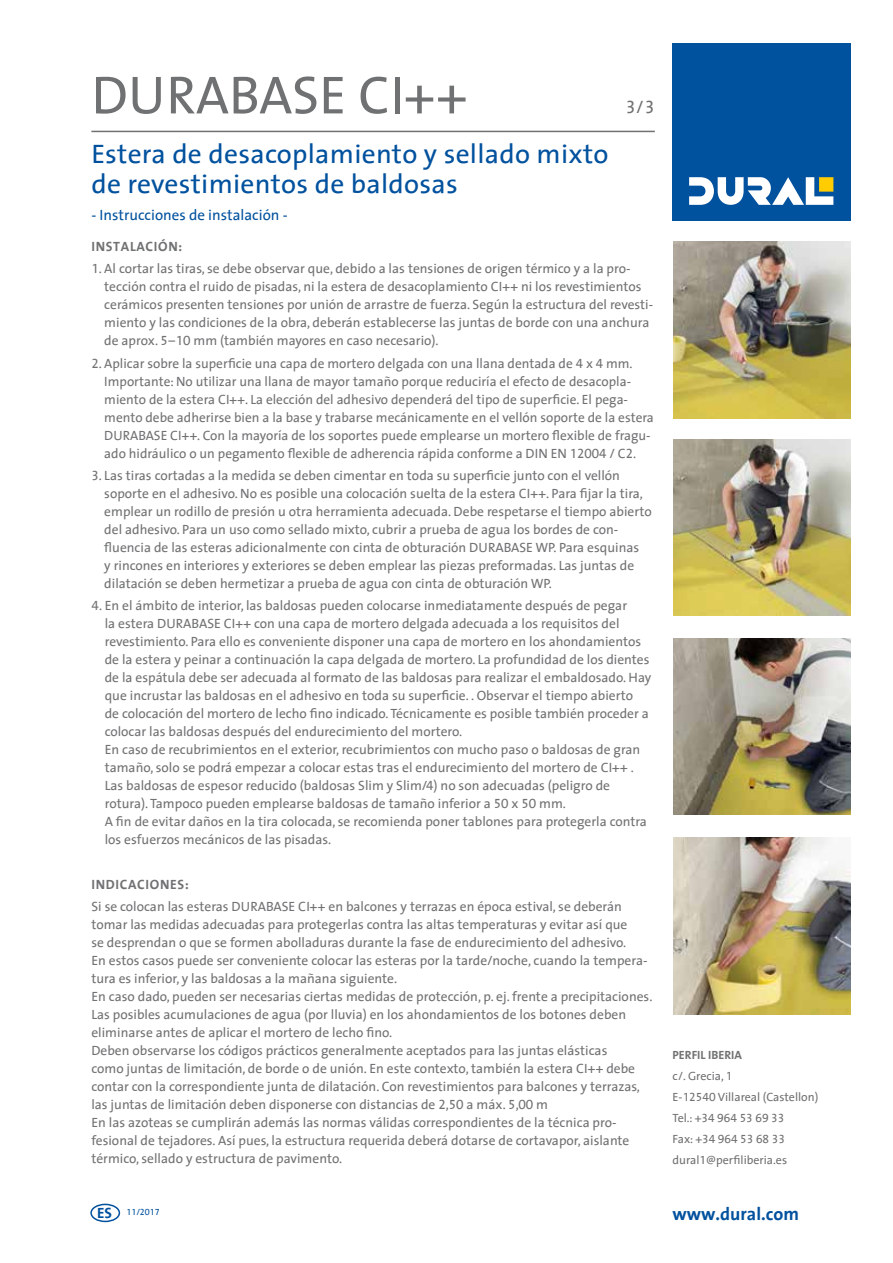
<style>
.page{position:relative;width:893px;height:1263px;background:#fff}
.page>*{position:absolute;margin:0;border:0;box-sizing:border-box;transform-origin:0 0}
.t1{font:54px "Dural The Sans";color:#707172}
.t2{font:27px/30px "Dural The Sans";letter-spacing:.01em;color:#00519e}
.t3{font:700 18px "Dural The Sans";color:#00519e}
.t4{font:18px "Dural The Sans";color:#707172}
.t5{font:15px "Dural The Sans";color:#00519e}
.t6{font:13.5px/18px "Dural The Sans";color:#707172}
.t7{font:700 13.5px "Dural The Sans";letter-spacing:.05em;color:#707172}
.t8{font:12px/21px "Dural The Sans";color:#707172}
.t9{font:700 12px "Dural The Sans";color:#707172}
.t10{font:9px "Dural The Sans";color:#00519e}
.s1{font-weight:700;font-size:15px}
</style>
<div class="page">
<div style="left:672px;top:44px;width:178px;height:177px;background:#00519e"></div>
<svg style="left:689px;top:177px;width:144px;height:28px"></svg>
<div style="left:90px;top:1204px;width:30px;height:18px;border:2px solid #00519e;border-radius:50%"></div>
<hr style="left:91px;top:131px;width:564px;height:1px;background:#707172">
<img style="left:674px;top:439px;width:177px;height:177px">
<img style="left:674px;top:837px;width:177px;height:177px">
<img style="left:674px;top:638px;width:176px;height:177px">
<img style="left:673px;top:241px;width:177px;height:177px">
<h1 class="t1" style="left:91px;top:50px;width:377px">DURABASE CI++</h1>
<h2 class="t2" style="left:91px;top:138px;width:519px">Estera de desacoplamiento y sellado mixto de revestimientos de baldosas</h2>
<p class="t5" style="left:91px;top:202px;width:198px">- Instrucciones de instalación -</p>
<h3 class="t4" style="left:626px;top:92px;width:30px">3/3</h3>
<p class="t7" style="left:91px;top:235px;width:92px">INSTALACIÓN:</p>
<p class="t6" style="left:104px;top:259px;width:550px;text-indent:-13px">1. Al cortar las tiras, se debe observar que, debido a las tensiones de origen térmico y a la pro&shy;tección contra el ruido de pisadas, ni la estera de desacoplamiento CI++ ni los revestimientos cerámicos presenten tensiones por unión de arrastre de fuerza. Según la estructura del revesti&shy;miento y las condiciones de la obra, deberán establecerse las juntas de borde con una anchura de aprox. 5–10 mm (también mayores en caso necesario).</p>
<p class="t6" style="left:104px;top:354px;width:551px;text-indent:-13px">2. Aplicar sobre la superficie una capa de mortero delgada con una llana dentada de 4 x 4 mm.<br>Importante: No utilizar una llana de mayor tamaño porque reduciría el efecto de desacopla&shy;miento de la estera CI++. La elección del adhesivo dependerá del tipo de superficie. El pega&shy;mento debe adherirse bien a la base y trabarse mecánicamente en el vellón soporte de la estera DURABASE CI++. Con la mayoría de los soportes puede emplearse un mortero flexible de fragu&shy;ado hidráulico o un pegamento flexible de adherencia rápida conforme a DIN EN 12004 / C2.</p>
<p class="t6" style="left:104px;top:466px;width:549px;text-indent:-13px">3. Las tiras cortadas a la medida se deben cimentar en toda su superficie junto con el vellón soporte en el adhesivo. No es posible una colocación suelta de la estera CI++. Para fijar la tira, emplear un rodillo de presión u otra herramienta adecuada. Debe respetarse el tiempo abierto del adhesivo. Para un uso como sellado mixto, cubrir a prueba de agua los bordes de con&shy;fluencia de las esteras adicionalmente con cinta de obturación DURABASE WP. Para esquinas<br>y rincones en interiores y exteriores se deben emplear las piezas preformadas. Las juntas de dilatación se deben hermetizar a prueba de agua con cinta de obturación WP.</p>
<p class="t6" style="left:105px;top:596px;width:548px;text-indent:-13px">4. En el ámbito de interior, las baldosas pueden colocarse inmediatamente después de pegar<br>la estera DURABASE CI++ con una capa de mortero delgada adecuada a los requisitos del revestimiento. Para ello es conveniente disponer una capa de mortero en los ahondamientos de la estera y peinar a continuación la capa delgada de mortero. La profundidad de los dientes de la espátula debe ser adecuada al formato de las baldosas para realizar el embaldosado. Hay que incrustar las baldosas en el adhesivo en toda su superficie. . Observar el tiempo abierto<br>de colocación del mortero de lecho fino indicado. Técnicamente es posible también proceder a colocar las baldosas después del endurecimiento del mortero.<br>En caso de recubrimientos en el exterior, recubrimientos con mucho paso o baldosas de gran tamaño, solo se podrá empezar a colocar estas tras el endurecimiento del mortero de CI++ .<br>Las baldosas de espesor reducido (baldosas Slim y Slim/4) no son adecuadas (peligro de rotura). Tampoco pueden emplearse baldosas de tamaño inferior a 50 x 50 mm.<br>A fin de evitar daños en la tira colocada, se recomienda poner tablones para protegerla contra los esfuerzos mecánicos de las pisadas.</p>
<p class="t7" style="left:91px;top:873px;width:99px">INDICACIONES:</p>
<p class="t6" style="left:91px;top:897px;width:562px">Si se colocan las esteras DURABASE CI++ en balcones y terrazas en época estival, se deberán tomar las medidas adecuadas para protegerlas contra las altas temperaturas y evitar así que<br>se desprendan o que se formen abolladuras durante la fase de endurecimiento del adhesivo.<br>En estos casos puede ser conveniente colocar las esteras por la tarde/noche, cuando la tempera&shy;tura es inferior, y las baldosas a la mañana siguiente.<br>En caso dado, pueden ser necesarias ciertas medidas de protección, p. ej. frente a precipitaciones.<br>Las posibles acumulaciones de agua (por lluvia) en los ahondamientos de los botones deben eliminarse antes de aplicar el mortero de lecho fino.<br>Deben observarse los códigos prácticos generalmente aceptados para las juntas elásticas<br>como juntas de limitación, de borde o de unión. En este contexto, también la estera CI++ debe contar con la correspondiente junta de dilatación. Con revestimientos para balcones y terrazas, las juntas de limitación deben disponerse con distancias de 2,50 a máx. 5,00 m<br>En las azoteas se cumplirán además las normas válidas correspondientes de la técnica pro&shy;fesional de tejadores. Así pues, la estructura requerida deberá dotarse de cortavapor, aislante térmico, sellado y estructura de pavimento.</p>
<p class="t10" style="left:97px;top:1204px;width:64px"><span class="s1">ES</span> 11/2017</p>
<p class="t9" style="left:673px;top:1045px;width:71px">PERFIL IBERIA</p>
<p class="t8" style="left:673px;top:1065px;width:147px">c/. Grecia, 1<br>E-12540 Villareal (Castellon)<br>Tel.: +34 964 53 69 33<br>Fax: +34 964 53 68 33 dural1@perfiliberia.es</p>
<h3 class="t3" style="left:673px;top:1199px;width:128px">www.dural.com</h3>
</div>
